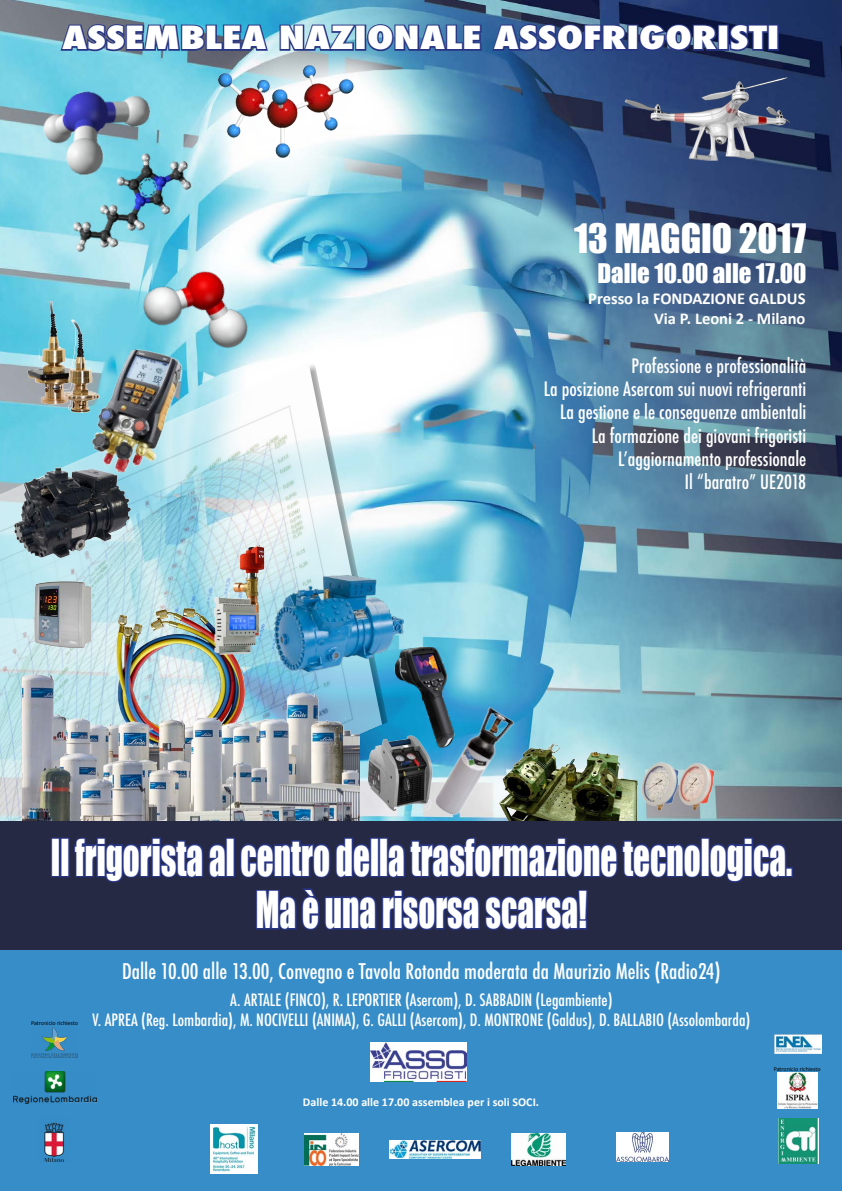
<style>
.page{position:relative;width:842px;height:1191px;background:#fff}
.page>*{position:absolute;margin:0;border:0;box-sizing:border-box;transform-origin:0 0}
.t1{font:46.7px "Impact";color:#fff;scale:.71 1}
.t2{font:37.2px "Impact";color:#fff}
.t3{font:800 condensed 31px "Futura";color:#fff;scale:1.33 1}
.t4{font:24.8px "Impact";color:#fff}
.t5{font:500 condensed 21px "Futura";color:#fff}
.t6{font:500 condensed 19.3px/23.2px "Futura";color:#fff;text-align:right}
.t7{font:500 condensed 16.6px/19.9px "Futura";color:#fff;text-align:center}
.t8{font:700 16.6px/19.9px "Calibri";color:#fff;text-align:right}
.t9{font:700 12px "Calibri";color:#fff}
.t10{font:6px "Calibri";color:#000}
</style>
<div class="page">
<img style="left:0;top:0;width:842px;height:821px">
<img style="left:131px;top:246px;width:140px;height:114px">
<img style="left:613px;top:78px;width:176px;height:111px">
<img style="left:31px;top:70px;width:138px;height:119px">
<img style="left:217px;top:65px;width:137px;height:93px">
<img style="left:642px;top:762px;width:76px;height:50px">
<img style="left:0;top:360px;width:382px;height:461px">
<img style="left:68px;top:338px;width:141px;height:141px">
<img style="left:100px;top:603px;width:106px;height:48px">
<img style="left:22px;top:651px;width:338px;height:170px">
<div style="left:0;top:821px;width:842px;height:370px;background:#378dc8"></div>
<img style="left:214px;top:544px;width:70px;height:70px">
<img style="left:419px;top:699px;width:106px;height:122px">
<img style="left:274px;top:576px;width:130px;height:96px">
<img style="left:6px;top:466px;width:134px;height:96px">
<img style="left:206px;top:592px;width:62px;height:62px">
<img style="left:31px;top:1027px;width:47px;height:30px">
<img style="left:44px;top:1123px;width:21px;height:39px">
<img style="left:13px;top:1071px;width:83px;height:32px">
<img style="left:775px;top:1034px;width:46px;height:19px">
<img style="left:778px;top:1118px;width:40px;height:45px">
<img style="left:777px;top:1072px;width:40px;height:36px">
<img style="left:304px;top:1133px;width:54px;height:32px">
<img style="left:390px;top:1140px;width:90px;height:18px">
<img style="left:512px;top:1133px;width:54px;height:32px">
<img style="left:33px;top:579px;width:61px;height:72px">
<img style="left:361px;top:732px;width:86px;height:86px">
<img style="left:394px;top:647px;width:60px;height:101px">
<img style="left:27px;top:301px;width:73px;height:113px">
<img style="left:495px;top:738px;width:147px;height:83px">
<div style="left:0;top:821px;width:842px;height:129px;background:#252944"></div>
<svg style="left:59px;top:0;width:211px;height:63px;background:#5393b5"></svg>
<svg style="left:278px;top:0;width:79px;height:62px;background:#71a7c7"></svg>
<div style="left:355px;top:25px;width:11px;height:26px;border:3px solid #283583"></div>
<svg style="left:366px;top:0;width:117px;height:62px;background:#4678a7"></svg>
<svg style="left:490px;top:0;width:141px;height:53px;background:#314b7d"></svg>
<div style="left:627px;top:25px;width:11px;height:26px;border:3px solid #283583"></div>
<svg style="left:638px;top:23px;width:83px;height:30px;background:#293a6f"></svg>
<div style="left:718px;top:25px;width:11px;height:26px;border:3px solid #283583"></div>
<svg style="left:728px;top:23px;width:42px;height:30px"></svg>
<div style="left:768px;top:25px;width:11px;height:26px;border:3px solid #283583"></div>
<img style="left:45px;top:130px;width:172px;height:145px">
<div style="left:51px;top:837px;width:9px;height:40px;border:3px solid #283583"></div>
<div style="left:60px;top:837px;width:10px;height:40px;border:3px solid #283583"></div>
<svg style="left:74px;top:837px;width:153px;height:46px"></svg>
<div style="left:225px;top:837px;width:10px;height:40px;border:3px solid #283583"></div>
<div style="left:785px;top:867px;width:8px;height:10px;border:3px solid #283583"></div>
<img style="left:616px;top:1132px;width:53px;height:29px">
<img style="left:210px;top:1125px;width:48px;height:48px">
<svg style="left:240px;top:837px;width:548px;height:93px"></svg>
<img style="left:370px;top:1042px;width:96px;height:39px">
<h3 class="t3" style="left:62px;top:17px;width:541px">ASSEMBLEA NAZIONALE ASSOFRIGORISTI</h3>
<h2 class="t2" style="left:574px;top:210px;width:234px">13 MAGGIO 2017</h2>
<p class="t4" style="left:597px;top:254px;width:210px">Dalle 10.00 alle 17.00</p>
<p class="t8" style="left:588px;top:289px;width:219px">Presso la FONDAZIONE GALDUS<br>Via P. Leoni 2 - Milano</p>
<p class="t6" style="left:544px;top:354px;width:264px">Professione e professionalità<br>La posizione Asercom sui nuovi refrigeranti La gestione e le conseguenze ambientali La formazione dei giovani frigoristi L’aggiornamento professionale<br>Il “baratro” UE2018</p>
<h1 class="t1" style="left:51px;top:821px;width:1046px">Il frigorista al centro della trasformazione tecnologica.</h1>
<p class="t10" style="left:31px;top:1019px;width:48px">Patronicio richiesto</p>
<h1 class="t1" style="left:256px;top:873px;width:468px">Ma è una risorsa scarsa!</h1>
<p class="t5" style="left:122px;top:958px;width:600px">Dalle 10.00 alle 13.00, Convegno e Tavola Rotonda moderata da Maurizio Melis (Radio24)</p>
<p class="t7" style="left:92px;top:990px;width:659px">A. ARTALE (FINCO), R. LEPORTIER (Asercom), D. SABBADIN (Legambiente)<br>V. APREA (Reg. Lombardia), M. NOCIVELLI (ANIMA), G. GALLI (Asercom), D. MONTRONE (Galdus), D. BALLABIO (Assolombarda)</p>
<p class="t9" style="left:303px;top:1094px;width:238px">Dalle 14.00 alle 17.00 assemblea per i soli SOCI.</p>
<p class="t10" style="left:774px;top:1065px;width:48px">Patronicio richiesto</p>
</div>
